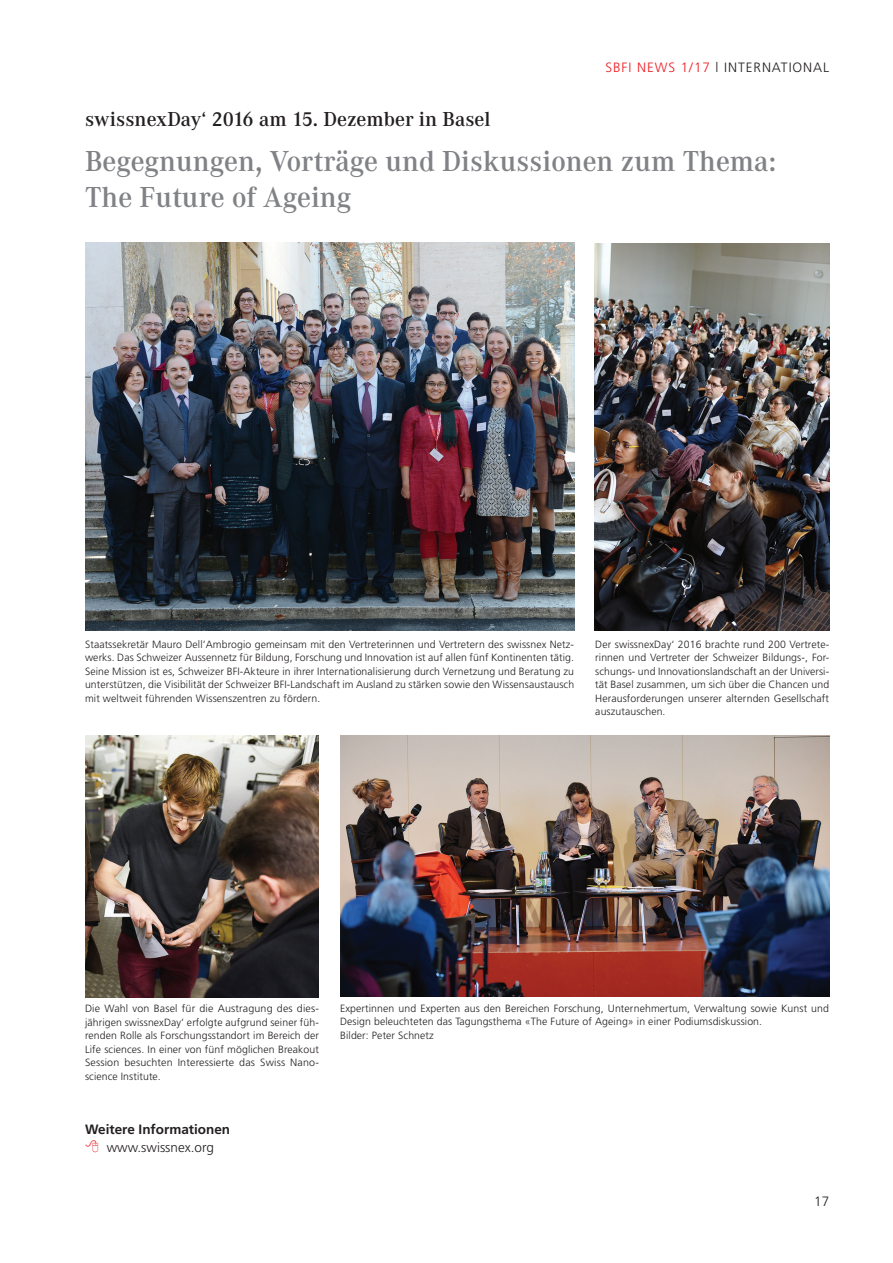
<style>
.page{position:relative;width:893px;height:1263px;background:#fff}
.page>*{position:absolute;margin:0;border:0;box-sizing:border-box;transform-origin:0 0}
.t1{font:30px/36px "Corporate ATOT Dem";color:#808285}
.t2{font:21px "Corporate ATOT Dem";color:#231f20}
.t3{font:300 13.5px "Frutiger LT Std";color:#231f20}
.t4{font:700 13.5px "Frutiger LT Std";color:#231f20}
.t5{font:300 13.5px "Frutiger LT Std";letter-spacing:.07em;color:#ee1d23}
.t6{font:300 10.5px/13.5px "Frutiger LT Std";letter-spacing:.01em;color:#231f20;text-align:justify}
.s1{color:#ee1d23}
</style>
<div class="page">
<img style="left:595px;top:243px;width:234px;height:388px">
<img style="left:85px;top:242px;width:489px;height:389px">
<img style="left:85px;top:736px;width:234px;height:261px">
<img style="left:340px;top:735px;width:489px;height:261px">
<p class="t5" style="left:605px;top:60px;width:52px">SBFI News</p>
<p class="t3" style="left:681px;top:60px;width:53px"><span class="s1">1/17</span> l International</p>
<h2 class="t2" style="left:85px;top:108px;width:407px">swissnexDay‘ 2016 am 15. Dezember in Basel</h2>
<h1 class="t1" style="left:85px;top:143px;width:692px">Begegnungen, Vorträge und Diskussionen zum Thema:<br>The Future of Ageing</h1>
<p class="t6" style="left:85px;top:638px;width:491px">Staatssekretär Mauro Dell’Ambrogio gemeinsam mit den Vertreterinnen und Vertretern des swissnex Netz&shy;werks. Das Schweizer Aussennetz für Bildung, Forschung und Innovation ist auf allen fünf Kontinenten tätig.<br>Seine Mission ist es, Schweizer BFI-Akteure in ihrer Internationalisierung durch Vernetzung und Beratung zu unterstützen, die Visibilität der Schweizer BFI-Landschaft im Ausland zu stärken sowie den Wissensaustausch mit weltweit führenden Wissenszentren zu fördern.</p>
<p class="t6" style="left:595px;top:638px;width:235px">Der swissnexDay‘ 2016 brachte rund 200 Vertrete&shy;rinnen und Vertreter der Schweizer Bildungs-, For&shy;schungs- und Innovationslandschaft an der Universi&shy;tät Basel zusammen, um sich über die Chancen und Herausforderungen unserer alternden Gesellschaft auszutauschen.</p>
<p class="t6" style="left:85px;top:1002px;width:235px">Die Wahl von Basel für die Austragung des dies&shy;jährigen swissnexDay‘ erfolgte aufgrund seiner füh&shy;renden Rolle als Forschungsstandort im Bereich der Life sciences. In einer von fünf möglichen Breakout Session besuchten Interessierte das Swiss Nano&shy;science Institute.</p>
<p class="t6" style="left:340px;top:1002px;width:490px;text-align:left">Expertinnen und Experten aus den Bereichen Forschung, Unternehmertum, Verwaltung sowie Kunst und<br>Design beleuchteten das Tagungsthema «The Future of Ageing» in einer Podiumsdiskussion.<br>Bilder: Peter Schnetz</p>
<p class="t4" style="left:85px;top:1121px;width:147px">Weitere Informationen</p>
<p class="t3" style="left:107px;top:1140px;width:109px">www.swissnex.org</p>
<p class="t3" style="left:814px;top:1194px;width:17px">17</p>
</div>
